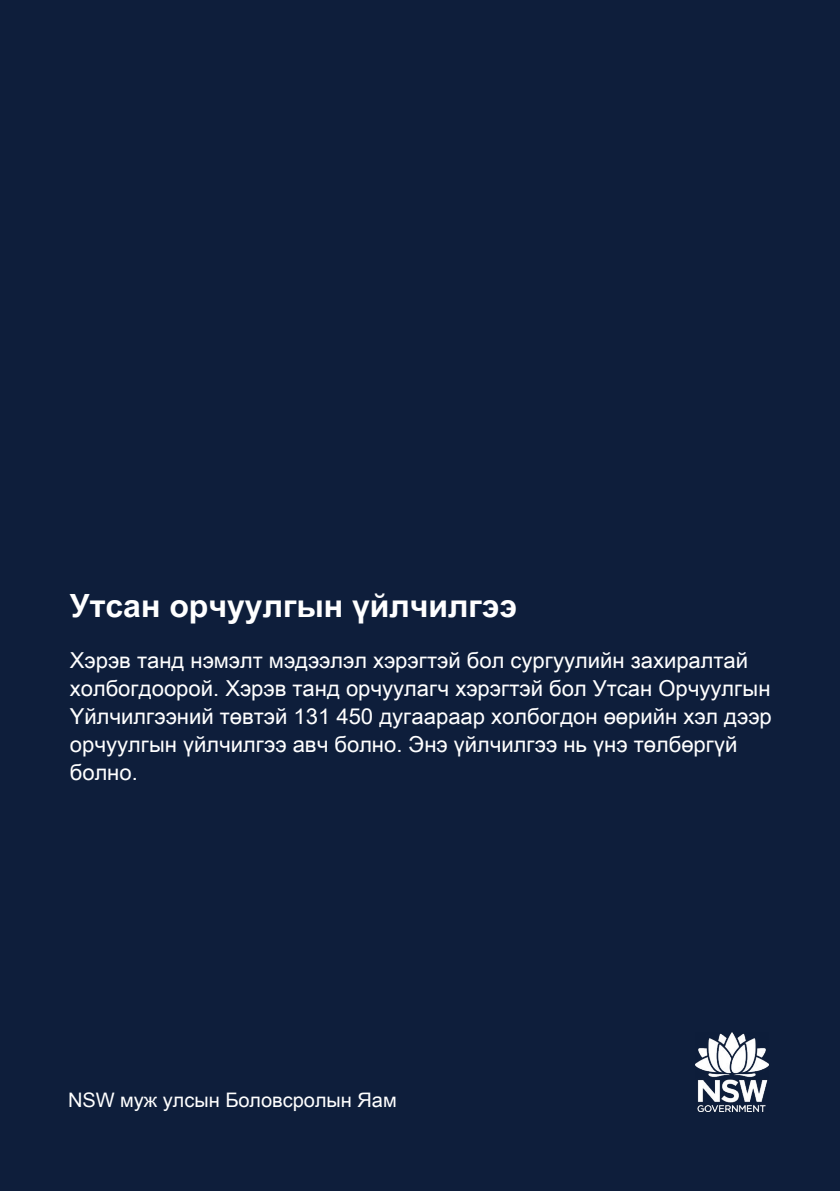
<style>
.page{position:relative;width:840px;height:1191px;background:#fff}
.page>*{position:absolute;margin:0;border:0;box-sizing:border-box;transform-origin:0 0}
.Heading_2_-_blue{font:700 32px "Arial Unicode MS";color:#fff}
.Body_text_-_blue{font:22px/28px "Arial Unicode MS";color:#fff}
.t1{font:20px "Arial Unicode MS";color:#fff}
</style>
<div class="page">
<div style="left:0;top:0;width:839px;height:1191px;background:#0e1e3b"></div>
<img style="left:695px;top:1032px;width:72px;height:79px">
<h2 class="Heading_2_-_blue" style="left:70px;top:582px;width:448px">Утсан орчуулгын үйлчилгээ</h2>
<p class="Body_text_-_blue" style="left:70px;top:645px;width:703px">Хэрэв танд нэмэлт мэдээлэл хэрэгтэй бол сургуулийн захиралтай холбогдоорой. Хэрэв танд орчуулагч хэрэгтэй бол Утсан Орчуулгын Үйлчилгээний төвтэй 131 450 дугаараар холбогдон өөрийн хэл дээр орчуулгын үйлчилгээ авч болно. Энэ үйлчилгээ нь үнэ төлбөргүй болно.</p>
<p class="t1" style="left:68px;top:1085px;width:330px">NSW муж улсын Боловсролын Яам</p>
</div>
